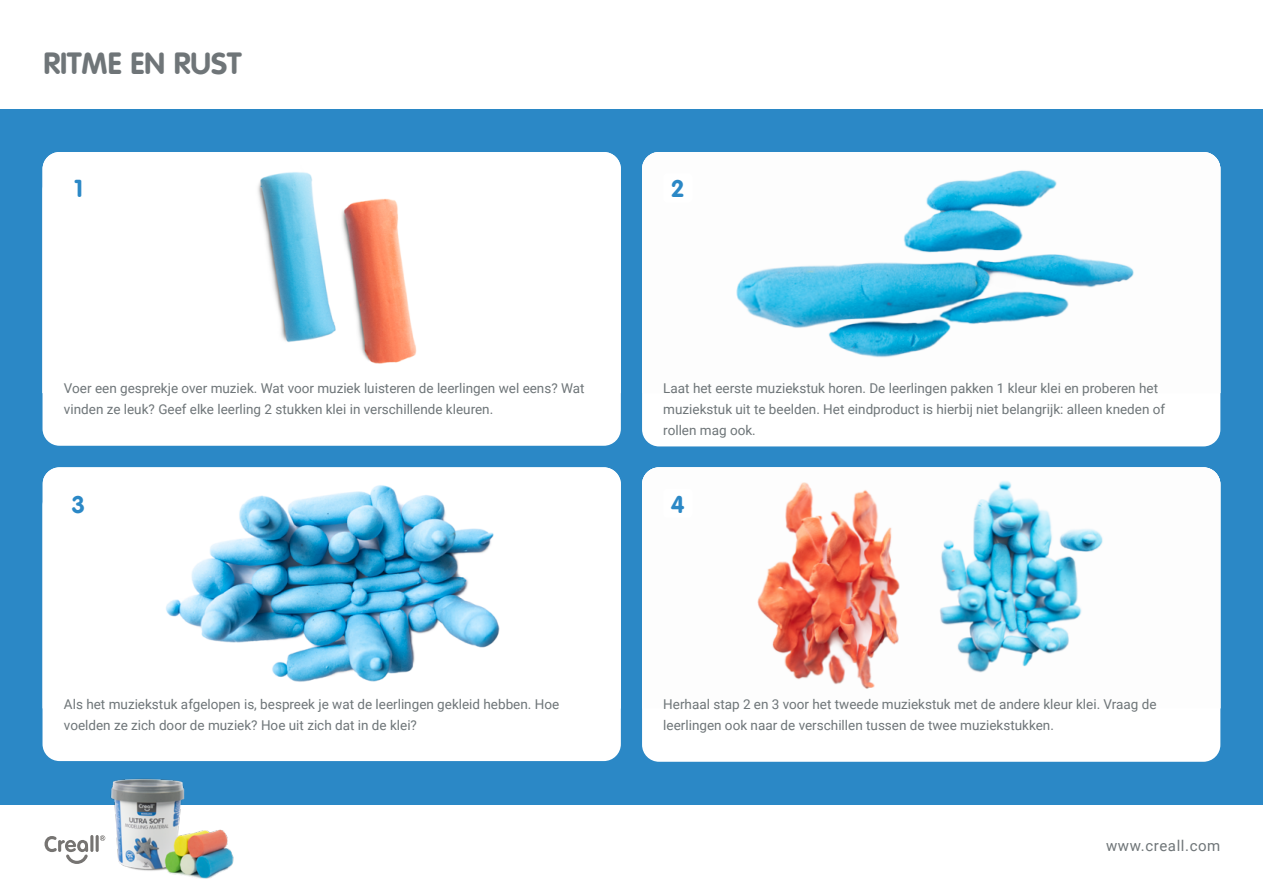
<style>
.page{position:relative;width:1263px;height:893px;background:#fff}
.page>*{position:absolute;margin:0;border:0;box-sizing:border-box;transform-origin:0 0}
.t1{font:700 30px "VAG Rounded";color:#6f7578}
.t2{font:700 24px "VAG Rounded";color:#2b88c6}
.t3{font:15px "Roboto";letter-spacing:.04em;color:#6f7578}
.t4{font:13.5px/21px "Roboto";color:#6e7578}
</style>
<div class="page">
<div style="left:0;top:109px;width:1263px;height:695px;background:#2b88c6"></div>
<div style="left:43px;top:173px;width:578px;height:273px;background:#fff;border-radius:17px"></div>
<div style="left:43px;top:489px;width:578px;height:272px;background:#fff;border-radius:17px"></div>
<div style="left:642px;top:152px;width:578px;height:294px;background:#fff;border-radius:17px"></div>
<div style="left:642px;top:467px;width:578px;height:295px;background:#fff;border-radius:17px"></div>
<img style="left:43px;top:152px;width:578px;height:212px">
<img style="left:43px;top:467px;width:578px;height:215px">
<img style="left:642px;top:152px;width:578px;height:206px">
<img style="left:642px;top:467px;width:578px;height:222px">
<div style="left:663px;top:173px;width:29px;height:30px;background:#fff;border-radius:4px"></div>
<div style="left:663px;top:489px;width:29px;height:29px;background:#fff;border-radius:4px"></div>
<div style="left:64px;top:173px;width:29px;height:30px;background:#fff;border-radius:4px"></div>
<div style="left:64px;top:489px;width:29px;height:29px;background:#fff;border-radius:4px"></div>
<svg style="left:45px;top:836px;width:43px;height:28px"></svg>
<img style="left:90px;top:778px;width:157px;height:101px">
<h1 class="t1" style="left:43px;top:50px;width:200px">RITME EN RUST</h1>
<h2 class="t2" style="left:74px;top:178px;width:10px">1</h2>
<h2 class="t2" style="left:671px;top:178px;width:15px">2</h2>
<p class="t4" style="left:64px;top:377px;width:522px">Voer een gesprekje over muziek. Wat voor muziek luisteren de leerlingen wel eens? Wat vinden ze leuk? Geef elke leerling 2 stukken klei in verschillende kleuren.</p>
<p class="t4" style="left:663px;top:377px;width:503px">Laat het eerste muziekstuk horen. De leerlingen pakken 1 kleur klei en proberen het muziekstuk uit te beelden. Het eindproduct is hierbij niet belangrijk: alleen kneden of rollen mag ook.</p>
<h2 class="t2" style="left:72px;top:493px;width:15px">3</h2>
<h2 class="t2" style="left:671px;top:493px;width:15px">4</h2>
<p class="t4" style="left:64px;top:693px;width:497px">Als het muziekstuk afgelopen is, bespreek je wat de leerlingen gekleid hebben. Hoe voelden ze zich door de muziek? Hoe uit zich dat in de klei?</p>
<p class="t4" style="left:663px;top:693px;width:495px">Herhaal stap 2 en 3 voor het tweede muziekstuk met de andere kleur klei. Vraag de leerlingen ook naar de verschillen tussen de twee muziekstukken.</p>
<p class="t3" style="left:1106px;top:836px;width:116px">www.creall.com</p>
</div>
